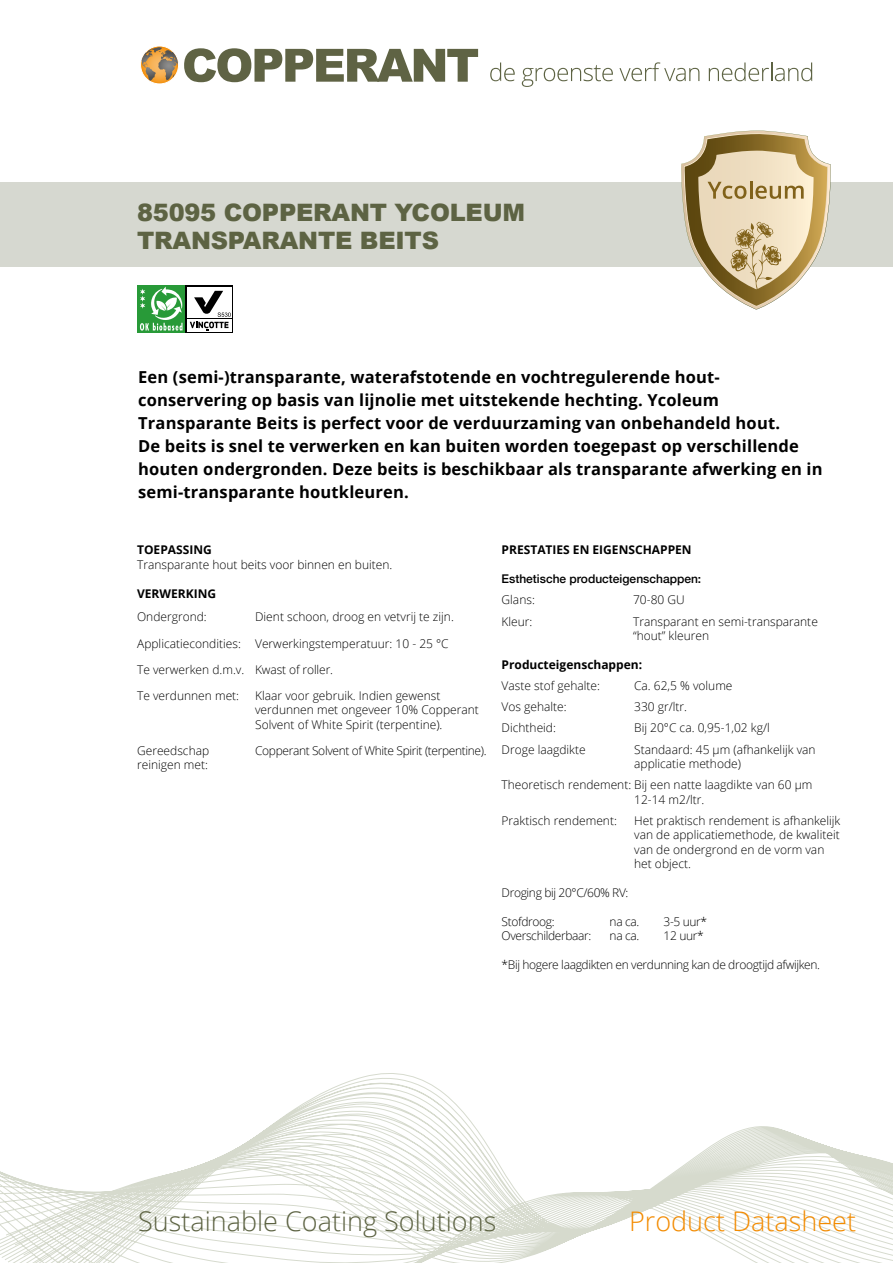
<style>
.page{position:relative;width:893px;height:1263px;background:#fff}
.page>*{position:absolute;margin:0;border:0;box-sizing:border-box;transform-origin:0 0}
.t1{font:300 27px "Open Sans";color:#5d6343}
.t2{font:300 27px "Open Sans";color:#f38b00}
.t3{font:900 24px/28.8px "Arial";letter-spacing:-.01em;color:#5d6343}
.t4{font:700 16.5px/23.1px "Open Sans";letter-spacing:.01em;color:#000}
.t5{font:300 12px/14.4px "Open Sans";color:#000}
.t6{font:300 12px "Open Sans";letter-spacing:-.03em;color:#000}
.t7{font:700 12px "Open Sans";color:#000}
.t8{font:500 12px "Helvetica Neue";color:#000}
</style>
<div class="page">
<div style="left:0;top:182px;width:893px;height:84px;background:#d6d8d0"></div>
<svg style="left:681px;top:131px;width:150px;height:179px"></svg>
<svg style="left:184px;top:48px;width:294px;height:34px"></svg>
<svg style="left:141px;top:46px;width:38px;height:38px"></svg>
<div style="left:140px;top:46px;width:39px;height:38px;border:1px solid #fff;border-radius:50%"></div>
<svg style="left:142px;top:47px;width:36px;height:34px"></svg>
<svg style="left:490px;top:63px;width:25px;height:18px"></svg>
<svg style="left:522px;top:65px;width:91px;height:22px"></svg>
<svg style="left:619px;top:62px;width:80px;height:19px"></svg>
<svg style="left:709px;top:63px;width:103px;height:18px"></svg>
<svg style="left:0;top:1073px;width:893px;height:190px"></svg>
<div style="left:137px;top:285px;width:48px;height:48px;background:#289a38"></div>
<svg style="left:140px;top:287px;width:42px;height:44px"></svg>
<div style="left:185px;top:285px;width:48px;height:48px;background:#000"></div>
<div style="left:187px;top:319px;width:45px;height:13px;background:#fff"></div>
<div style="left:187px;top:287px;width:45px;height:30px;background:#fff"></div>
<svg style="left:190px;top:291px;width:41px;height:39px"></svg>
<h2 class="t3" style="left:137px;top:197px;width:389px">85095 COPPERANT YCOLEUM<br>TRANSPARANTE BEITS</h2>
<p class="t4" style="left:138px;top:365px;width:686px">Een (semi-)transparante, waterafstotende en vochtregulerende hout&shy;conservering op basis van lijnolie met uitstekende hechting. Ycoleum Transparante Beits is perfect voor de verduurzaming van onbehandeld hout.<br>De beits is snel te verwerken en kan buiten worden toegepast op verschillende houten ondergronden. Deze beits is beschikbaar als transparante afwerking en in semi-transparante houtkleuren.</p>
<p class="t7" style="left:137px;top:542px;width:76px">TOEPASSING</p>
<p class="t5" style="left:137px;top:557px;width:257px">Transparante hout beits voor binnen en buiten.</p>
<p class="t7" style="left:137px;top:585px;width:81px">VERWERKING</p>
<p class="t5" style="left:137px;top:609px;width:71px">Ondergrond:</p>
<p class="t5" style="left:137px;top:603px;width:318px;line-height:26.2px;text-indent:118px">Dient schoon, droog en vetvrij te zijn.<br>Applicatiecondities: Verwerkingstemperatuur: 10 - 25 °C Te verwerken d.m.v. Kwast of roller.<br>Te verdunnen met:</p>
<p class="t5" style="left:255px;top:688px;width:225px">Klaar voor gebruik. Indien gewenst verdunnen met ongeveer 10% Copperant<br>Solvent of White Spirit (terpentine).</p>
<p class="t5" style="left:137px;top:743px;width:74px">Gereedschap reinigen met:</p>
<p class="t6" style="left:255px;top:742px;width:233px">Copperant Solvent of White Spirit (terpentine).</p>
<p class="t7" style="left:502px;top:542px;width:192px">PRESTATIES EN EIGENSCHAPPEN</p>
<p class="t8" style="left:502px;top:569px;width:201px">Esthetische producteigenschappen:</p>
<p class="t5" style="left:502px;top:592px;width:35px">Glans:</p>
<p class="t5" style="left:633px;top:592px;width:53px">70-80 GU</p>
<p class="t5" style="left:502px;top:614px;width:32px">Kleur:</p>
<p class="t5" style="left:633px;top:614px;width:186px">Transparant en semi-transparante “hout” kleuren</p>
<p class="t7" style="left:502px;top:656px;width:142px">Producteigenschappen:</p>
<p class="t5" style="left:502px;top:678px;width:100px">Vaste stof gehalte:</p>
<p class="t5" style="left:634px;top:678px;width:100px">Ca. 62,5 % volume</p>
<p class="t5" style="left:502px;top:699px;width:67px">Vos gehalte:</p>
<p class="t5" style="left:634px;top:699px;width:54px">330 gr/ltr.</p>
<p class="t5" style="left:502px;top:720px;width:56px">Dichtheid:</p>
<p class="t5" style="left:634px;top:720px;width:137px">Bij 20°C ca. 0,95-1,02 kg/l</p>
<p class="t5" style="left:502px;top:742px;width:86px">Droge laagdikte</p>
<p class="t5" style="left:634px;top:742px;width:183px">Standaard: 45 μm (afhankelijk van applicatie methode)</p>
<p class="t5" style="left:634px;top:777px;width:180px;text-indent:-133px">Theoretisch rendement: Bij een natte laagdikte van 60 μm<br>12-14 m2/ltr.</p>
<p class="t5" style="left:502px;top:813px;width:117px">Praktisch rendement:</p>
<p class="t5" style="left:634px;top:813px;width:208px">Het praktisch rendement is afhankelijk van de applicatiemethode, de kwaliteit van de ondergrond en de vorm van het object.</p>
<p class="t6" style="left:502px;top:884px;width:128px">Droging bij 20°C/60% RV:</p>
<p class="t6" style="left:502px;top:913px;width:54px">Stofdroog:</p>
<p class="t5" style="left:610px;top:914px;width:31px">na ca.</p>
<p class="t5" style="left:664px;top:914px;width:45px">3-5 uur*</p>
<p class="t6" style="left:502px;top:927px;width:91px">Overschilderbaar:</p>
<p class="t5" style="left:610px;top:928px;width:31px">na ca.</p>
<p class="t5" style="left:664px;top:928px;width:42px">12 uur*</p>
<p class="t6" style="left:502px;top:956px;width:320px">*Bij hogere laagdikten en verdunning kan de droogtijd afwijken.</p>
<h1 class="t1" style="left:138px;top:1203px;width:360px">Sustainable Coating Solutions</h1>
<h1 class="t2" style="left:629px;top:1203px;width:228px">Product Datasheet</h1>
</div>
